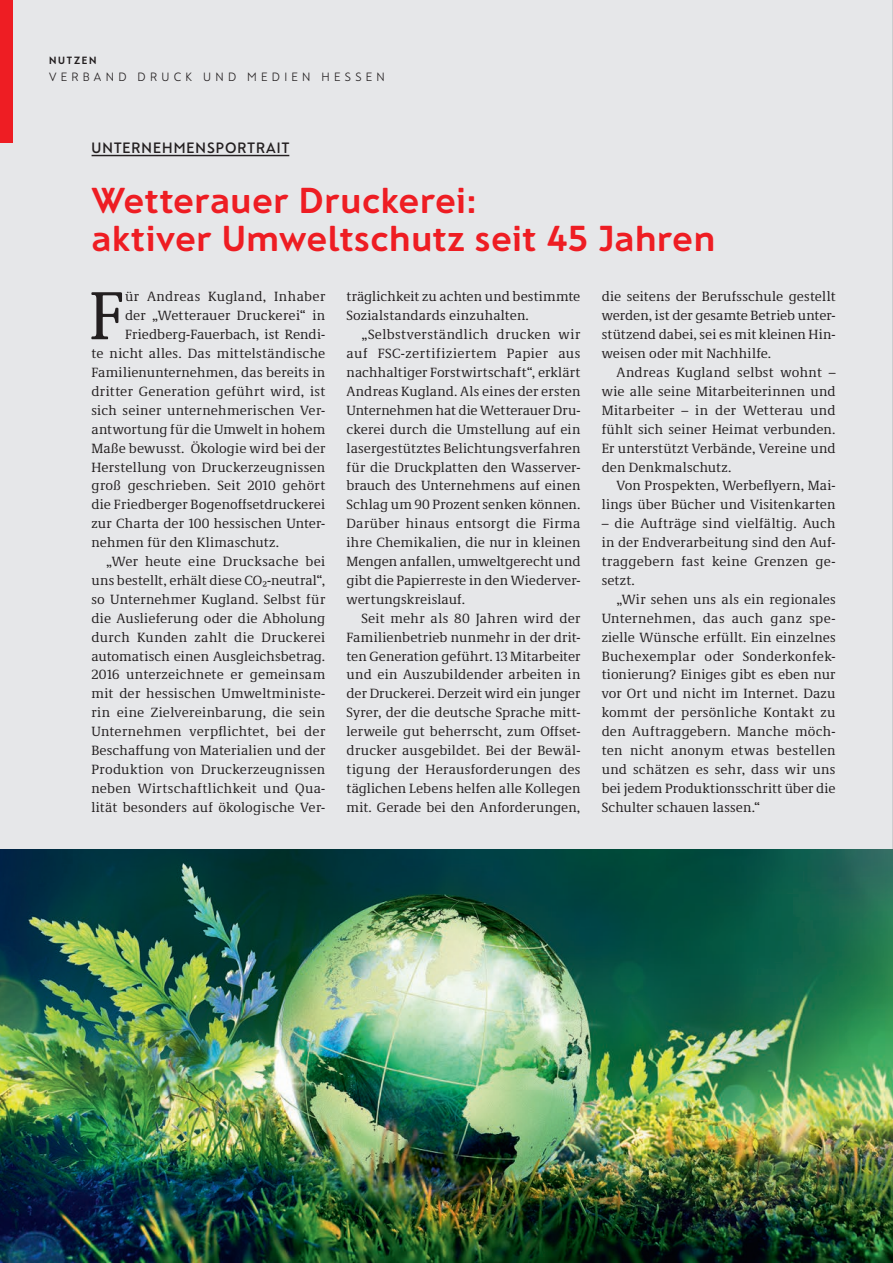
<style>
.page{position:relative;width:893px;height:1263px;background:#e6e7e9}
.page>*{position:absolute;margin:0;border:0;box-sizing:border-box;transform-origin:0 0}
.regio_p_initial_3{font:70.5px "Demos Next Pro";color:#231f20}
.regio_h_24{font:700 36px/37.5px "Franz Sans";letter-spacing:.02em;color:#ee1d23}
.rubrik{font:600 15px "Franz Sans";letter-spacing:.07em;color:#231f20}
.regio_p_serif_einzug{font:13.8px/18.9px "Demos Next Pro";letter-spacing:.01em;color:#231f20;text-align:justify}
.regio_p_initial_3-2{font:13.8px "Demos Next Pro";letter-spacing:.015em;color:#231f20}
.regio_p_initial_3-3{font:13.8px "Demos Next Pro";letter-spacing:-.005em;color:#231f20}
.t1{font:300 12px "Franz Sans";letter-spacing:.36em;color:#231f20}
.t2{font:700 10.5px "Franz Sans";letter-spacing:.175em;color:#231f20}
</style>
<div class="page">
<hr style="left:892px;top:0;width:1px;height:1263px;background:#231f20">
<div style="left:0;top:0;width:13px;height:142px;background:#ee1d23"></div>
<hr style="left:92px;top:155px;width:197px;height:1px;background:#231f20">
<img style="left:0;top:850px;width:893px;height:413px">
<p class="t2" style="left:49px;top:55px;width:49px">NUTZEN</p>
<p class="t1" style="left:49px;top:70px;width:337px">VERBAND DRUCK UND MEDIEN HESSEN</p>
<p class="rubrik" style="left:92px;top:139px;width:199px">UNTERNEHMENSPORTRAIT</p>
<p class="regio_h_24" style="left:91px;top:182px;width:625px">Wetterauer Druckerei:<br>aktiver Umweltschutz seit 45 Jahren</p>
<p class="regio_p_initial_3" style="left:89px;top:268px;width:38px">F</p>
<p class="regio_p_initial_3-2" style="left:125px;top:288px;width:202px">ür Andreas Kugland, Inhaber</p>
<p class="regio_p_initial_3-2" style="left:125px;top:306px;width:202px">der „Wetterauer Druckerei“ in</p>
<p class="regio_p_initial_3-2" style="left:125px;top:325px;width:202px">Friedberg-Fauerbach, ist Rendi-</p>
<p class="regio_p_initial_3-2" style="left:91px;top:344px;width:235px">te nicht alles. Das mittelständische</p>
<p class="regio_p_initial_3-2" style="left:91px;top:363px;width:235px">Familienunternehmen, das bereits in</p>
<p class="regio_p_initial_3-2" style="left:91px;top:382px;width:235px">dritter Generation geführt wird, ist</p>
<p class="regio_p_initial_3-2" style="left:91px;top:401px;width:235px">sich seiner unternehmerischen Ver-</p>
<p class="regio_p_initial_3-3" style="left:91px;top:420px;width:235px">antwortung für die Umwelt in hohem</p>
<p class="regio_p_initial_3-2" style="left:91px;top:439px;width:235px">Maße bewusst. Ökologie wird bei der</p>
<p class="regio_p_initial_3-2" style="left:91px;top:458px;width:235px">Herstellung von Druckerzeugnissen</p>
<p class="regio_p_initial_3-2" style="left:91px;top:477px;width:235px">groß geschrieben. Seit 2010 gehört</p>
<p class="regio_p_initial_3-2" style="left:91px;top:495px;width:235px">die Friedberger Bogenoffsetdruckerei</p>
<p class="regio_p_initial_3-2" style="left:91px;top:514px;width:235px">zur Charta der 100 hessischen Unter-</p>
<p class="regio_p_initial_3-2" style="left:91px;top:533px;width:189px">nehmen für den Klimaschutz.</p>
<p class="regio_p_serif_einzug" style="left:91px;top:551px;width:235px;text-indent:15px">„Wer heute eine Drucksache bei uns bestellt, erhält diese CO2-neutral“, so Unternehmer Kugland. Selbst für die Auslieferung oder die Abholung durch Kunden zahlt die Druckerei automatisch einen Ausgleichsbetrag.<br>2016 unterzeichnete er gemeinsam mit der hessischen Umweltministe&shy;rin eine Zielvereinbarung, die sein Unternehmen verpflichtet, bei der Beschaffung von Materialien und der Produktion von Druckerzeugnissen neben Wirtschaftlichkeit und Qua&shy;lität besonders auf ökologische Ver-</p>
<p class="regio_p_serif_einzug" style="left:347px;top:287px;width:235px">träglichkeit zu achten und bestimmte<br>Sozialstandards einzuhalten.</p>
<p class="regio_p_serif_einzug" style="left:347px;top:324px;width:235px;text-indent:15px">„Selbstverständlich drucken wir auf FSC-zertifiziertem Papier aus nachhaltiger Forstwirtschaft“, erklärt Andreas Kugland. Als eines der ersten Unternehmen hat die Wetterauer Dru&shy;ckerei durch die Umstellung auf ein lasergestütztes Belichtungsverfahren für die Druckplatten den Wasserver&shy;brauch des Unternehmens auf einen Schlag um 90 Prozent senken können.<br>Darüber hinaus entsorgt die Firma ihre Chemikalien, die nur in kleinen Mengen anfallen, umweltgerecht und gibt die Papierreste in den Wiederver&shy;wertungskreislauf.</p>
<p class="regio_p_serif_einzug" style="left:347px;top:608px;width:235px;text-indent:15px">Seit mehr als 80 Jahren wird der Familienbetrieb nunmehr in der drit&shy;ten Generation geführt. 13 Mitarbeiter und ein Auszubildender arbeiten in der Druckerei. Derzeit wird ein junger Syrer, der die deutsche Sprache mitt&shy;lerweile gut beherrscht, zum Offset&shy;drucker ausgebildet. Bei der Bewäl&shy;tigung der Herausforderungen des täglichen Lebens helfen alle Kollegen mit. Gerade bei den Anforderungen,</p>
<p class="regio_p_serif_einzug" style="left:602px;top:287px;width:235px">die seitens der Berufsschule gestellt werden, ist der gesamte Betrieb unter&shy;stützend dabei, sei es mit kleinen Hin&shy;weisen oder mit Nachhilfe.</p>
<p class="regio_p_serif_einzug" style="left:602px;top:362px;width:235px;text-indent:15px">Andreas Kugland selbst wohnt – wie alle seine Mitarbeiterinnen und Mitarbeiter – in der Wetterau und fühlt sich seiner Heimat verbunden.<br>Er unterstützt Verbände, Vereine und den Denkmalschutz.</p>
<p class="regio_p_serif_einzug" style="left:602px;top:476px;width:235px;text-align:right">Von Prospekten, Werbeflyern, Mai&shy;lings über Bücher und Visitenkarten</p>
<p class="regio_p_serif_einzug" style="left:602px;top:513px;width:235px">– die Aufträge sind vielfältig. Auch in der Endverarbeitung sind den Auf&shy;traggebern fast keine Grenzen ge&shy;setzt.</p>
<p class="regio_p_serif_einzug" style="left:602px;top:589px;width:235px;text-indent:15px">„Wir sehen uns als ein regionales Unternehmen, das auch ganz spe&shy;zielle Wünsche erfüllt. Ein einzelnes Buchexemplar oder Sonderkonfek&shy;tionierung? Einiges gibt es eben nur vor Ort und nicht im Internet. Dazu kommt der persönliche Kontakt zu den Auftraggebern. Manche möch&shy;ten nicht anonym etwas bestellen und schätzen es sehr, dass wir uns bei jedem Produktionsschritt über die Schulter schauen lassen.“</p>
</div>
